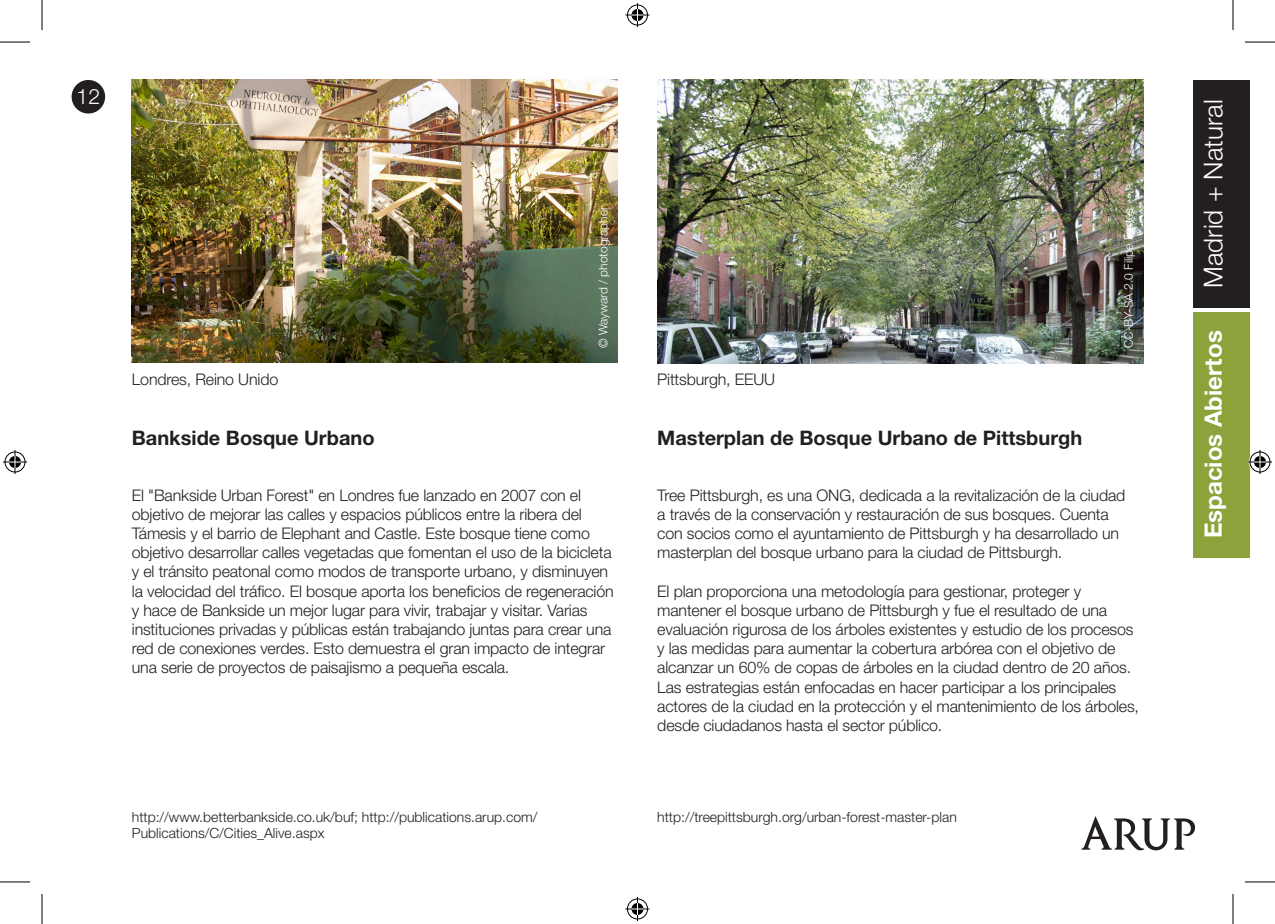
<style>
.page{position:relative;width:1275px;height:924px;background:#fff}
.page>*{position:absolute;margin:0;border:0;box-sizing:border-box;transform-origin:0 0}
.t1{font:300 26px "Helvetica Neue LT Std";color:#fff}
.t2{font:700 24px "Helvetica Neue LT Std";color:#fff}
.Paragraph_Style_2{font:300 21.2px "Helvetica Neue LT Std";color:#fff}
.Paragraph_Style_1{font:700 20px "Helvetica Neue LT Std";color:#231f20}
.Paragraph_Style_1-2{font:300 16px/19.2px "Helvetica Neue LT Std";letter-spacing:-.01em;color:#231f20}
.Paragraph_Style_1-3{font:300 14px/16.8px "Helvetica Neue LT Std";color:#231f20}
.Paragraph_Style_1-4{font:300 12px "Helvetica Neue LT Std";color:#fff}
</style>
<div class="page">
<div style="left:72px;top:80px;width:33px;height:33px;background:#231f20;border-radius:50%"></div>
<img style="left:132px;top:80px;width:485px;height:282px">
<img style="left:657px;top:80px;width:486px;height:283px">
<svg style="left:1081px;top:816px;width:114px;height:34px"></svg>
<div style="left:1193px;top:80px;width:57px;height:227px;background:#231f20"></div>
<div style="left:1193px;top:311px;width:57px;height:246px;background:#8ca23b"></div>
<hr style="left:0;top:42px;width:30px;height:1px;background:#000">
<hr style="left:1245px;top:42px;width:30px;height:1px;background:#000">
<hr style="left:0;top:881px;width:30px;height:1px;background:#000">
<hr style="left:1245px;top:881px;width:30px;height:1px;background:#000">
<hr style="left:42px;top:0;width:1px;height:30px;background:#000">
<hr style="left:42px;top:893px;width:1px;height:30px;background:#000">
<hr style="left:1232px;top:0;width:1px;height:30px;background:#000">
<hr style="left:1232px;top:893px;width:1px;height:30px;background:#000">
<svg style="left:625px;top:3px;width:24px;height:24px"></svg>
<svg style="left:625px;top:897px;width:24px;height:23px"></svg>
<svg style="left:3px;top:450px;width:24px;height:24px"></svg>
<svg style="left:1248px;top:450px;width:24px;height:24px"></svg>
<p class="Paragraph_Style_2" style="left:77px;top:84px;width:25px">12</p>
<p class="Paragraph_Style_1-4" style="left:596px;top:348px;width:143px;rotate:-90deg">© Wayward / photographer</p>
<p class="Paragraph_Style_1-4" style="left:1121px;top:348px;width:142px;rotate:-90deg">CC-BY-SA 2.0 Filipe Fortes</p>
<p class="Paragraph_Style_1-2" style="left:132px;top:369px;width:148px">Londres, Reino Unido</p>
<p class="Paragraph_Style_1-2" style="left:657px;top:369px;width:119px">Pittsburgh, EEUU</p>
<p class="Paragraph_Style_1" style="left:132px;top:425px;width:244px">Bankside Bosque Urbano</p>
<p class="Paragraph_Style_1-2" style="left:132px;top:484px;width:483px">El "Bankside Urban Forest" en Londres fue lanzado en 2007 con el objetivo de mejorar las calles y espacios públicos entre la ribera del Támesis y el barrio de Elephant and Castle. Este bosque tiene como objetivo desarrollar calles vegetadas que fomentan el uso de la bicicleta y el tránsito peatonal como modos de transporte urbano, y disminuyen la velocidad del tráfico. El bosque aporta los beneficios de regeneración y hace de Bankside un mejor lugar para vivir, trabajar y visitar. Varias instituciones privadas y públicas están trabajando juntas para crear una red de conexiones verdes. Esto demuestra el gran impacto de integrar una serie de proyectos de paisajismo a pequeña escala.</p>
<p class="Paragraph_Style_1" style="left:657px;top:425px;width:426px">Masterplan de Bosque Urbano de Pittsburgh</p>
<p class="Paragraph_Style_1-2" style="left:657px;top:484px;width:469px">Tree Pittsburgh, es una ONG, dedicada a la revitalización de la ciudad a través de la conservación y restauración de sus bosques. Cuenta con socios como el ayuntamiento de Pittsburgh y ha desarrollado un masterplan del bosque urbano para la ciudad de Pittsburgh.</p>
<p class="Paragraph_Style_1-2" style="left:657px;top:580px;width:483px">El plan proporciona una metodología para gestionar, proteger y mantener el bosque urbano de Pittsburgh y fue el resultado de una evaluación rigurosa de los árboles existentes y estudio de los procesos y las medidas para aumentar la cobertura arbórea con el objetivo de alcanzar un 60% de copas de árboles en la ciudad dentro de 20 años.<br>Las estrategias están enfocadas en hacer participar a los principales actores de la ciudad en la protección y el mantenimiento de los árboles, desde ciudadanos hasta el sector público.</p>
<p class="Paragraph_Style_1-3" style="left:132px;top:807px;width:407px">http://www.betterbankside.co.uk/buf; http://publications.arup.com/<br>Publications/C/Cities_Alive.aspx</p>
<p class="Paragraph_Style_1-3" style="left:657px;top:807px;width:301px">http://treepittsburgh.org/urban-forest-master-plan</p>
<h1 class="t1" style="left:1197px;top:240px;width:145px;rotate:-90deg">Madrid Alive!</h1>
<h1 class="t1" style="left:1197px;top:287px;width:190px;rotate:-90deg">Madrid + Natural</h1>
<h2 class="t2" style="left:1198px;top:538px;width:209px;rotate:-90deg">Espacios Abiertos</h2>
</div>
